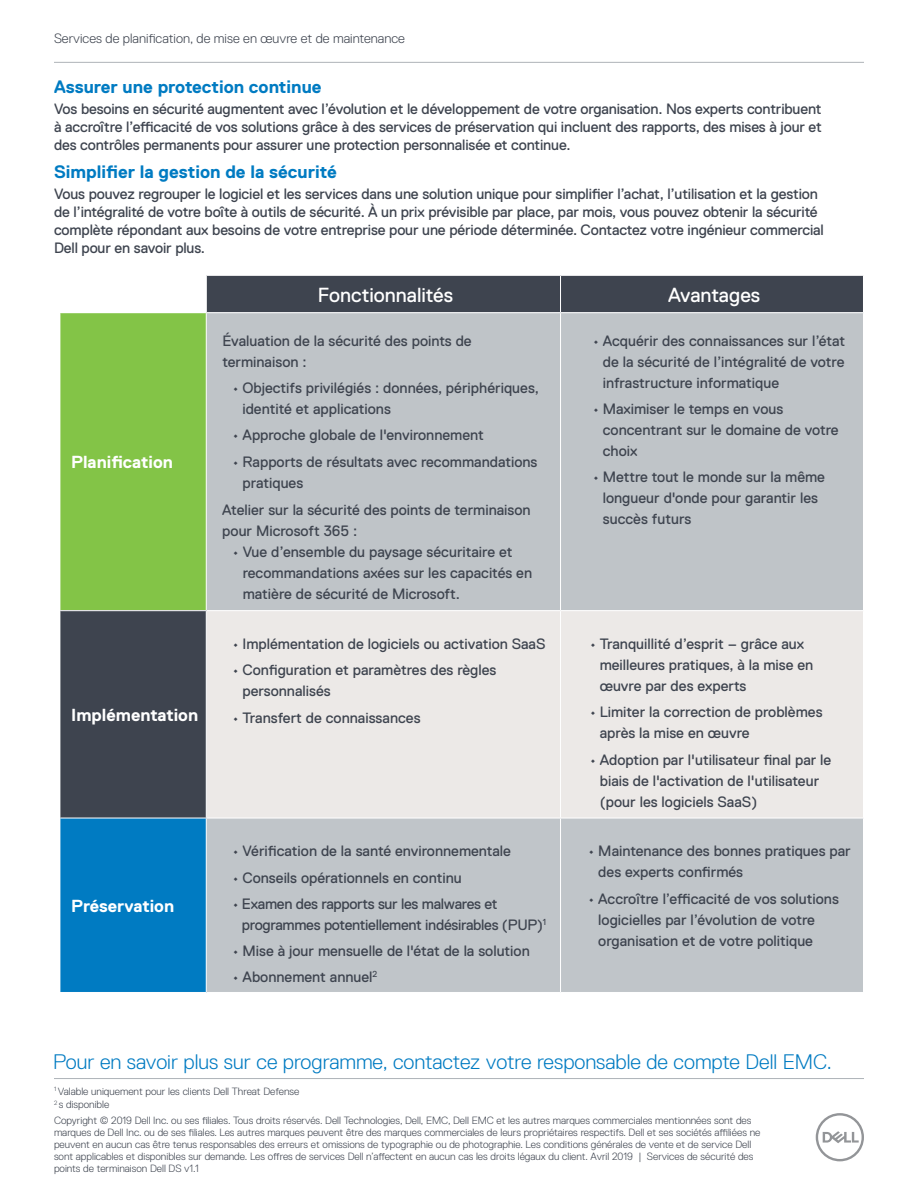
<style>
.page{position:relative;width:918px;height:1188px;background:#fff}
.page>*{position:absolute;margin:0;border:0;box-sizing:border-box;transform-origin:0 0}
.Body_Copy{font:300 21px "Dell Replica";color:#007bc2}
.Body_Copy-2{font:20.4px "Dell Replica";color:#fff}
.Body_Copy-3{font:700 18px "Dell Replica";color:#007bc2}
.Body_Copy-4{font:700 17.4px "Dell Replica";color:#fff}
.Body_Copy-5{font:15px/21px "Dell Replica";color:#3e444f}
.Body_Copy-6{font:15px/21px "Dell Replica";letter-spacing:-.02em;color:#3e444f}
.Body_Copy-7{font:300 13.5px "Dell Replica";color:#3e444f}
.t1{font:300 10.5px/12px "Dell Replica";color:#3e444f}
</style>
<div class="page">
<hr style="left:54px;top:1078px;width:810px;height:1px;background:#aeb3b8">
<hr style="left:54px;top:62px;width:810px;height:1px;background:#aeb3b8">
<div style="left:207px;top:276px;width:656px;height:36px;background:#3e444f"></div>
<div style="left:60px;top:313px;width:146px;height:298px;background:#83c447"></div>
<div style="left:207px;top:313px;width:656px;height:297px;background:#bfc4c8"></div>
<div style="left:60px;top:611px;width:146px;height:207px;background:#3e444f"></div>
<div style="left:207px;top:611px;width:656px;height:207px;background:#ece9e7"></div>
<div style="left:60px;top:818px;width:146px;height:174px;background:#007bc2"></div>
<div style="left:207px;top:819px;width:656px;height:173px;background:#c0c5c9"></div>
<hr style="left:560px;top:276px;width:1px;height:36px;background:#fff">
<hr style="left:560px;top:313px;width:1px;height:297px;background:#fff">
<hr style="left:59px;top:610px;width:147px;height:1px;background:#fff">
<hr style="left:560px;top:611px;width:1px;height:207px;background:#fff">
<hr style="left:59px;top:818px;width:147px;height:1px;background:#fff">
<hr style="left:560px;top:819px;width:1px;height:173px;background:#fff">
<svg style="left:816px;top:1113px;width:48px;height:48px"></svg>
<p class="Body_Copy-7" style="left:54px;top:31px;width:352px">Services de planification, de mise en œuvre et de maintenance</p>
<p class="Body_Copy-3" style="left:54px;top:76px;width:269px">Assurer une protection continue</p>
<p class="Body_Copy-5" style="left:54px;top:100px;width:769px;line-height:18px;text-align:justify">Vos besoins en sécurité augmentent avec l’évolution et le développement de votre organisation. Nos experts contribuent à accroître l’efficacité de vos solutions grâce à des services de préservation qui incluent des rapports, des mises à jour et des contrôles permanents pour assurer une protection personnalisée et continue.</p>
<p class="Body_Copy-3" style="left:54px;top:161px;width:284px">Simplifier la gestion de la sécurité</p>
<p class="Body_Copy-5" style="left:54px;top:185px;width:771px;line-height:18px">Vous pouvez regrouper le logiciel et les services dans une solution unique pour simplifier l’achat, l’utilisation et la gestion de l’intégralité de votre boîte à outils de sécurité. À un prix prévisible par place, par mois, vous pouvez obtenir la sécurité complète répondant aux besoins de votre entreprise pour une période déterminée. Contactez votre ingénieur commercial Dell pour en savoir plus.</p>
<p class="Body_Copy-4" style="left:71px;top:453px;width:103px">Planification</p>
<p class="Body_Copy-4" style="left:71px;top:705px;width:128px">Implémentation</p>
<p class="Body_Copy-4" style="left:71px;top:896px;width:104px">Préservation</p>
<p class="Body_Copy-2" style="left:318px;top:284px;width:137px">Fonctionnalités</p>
<p class="Body_Copy-2" style="left:668px;top:284px;width:94px">Avantages</p>
<p class="Body_Copy-5" style="left:222px;top:330px;width:251px">Évaluation de la sécurité des points de terminaison :</p>
<p class="Body_Copy-5" style="left:242px;top:378px;width:298px;text-indent:-10px">• Objectifs privilégiés : données, périphériques, identité et applications</p>
<p class="Body_Copy-5" style="left:233px;top:425px;width:253px">• Approche globale de l'environnement</p>
<p class="Body_Copy-5" style="left:243px;top:451px;width:296px;text-indent:-10px">• Rapports de résultats avec recommandations pratiques</p>
<p class="Body_Copy-5" style="left:222px;top:499px;width:310px">Atelier sur la sécurité des points de terminaison pour Microsoft 365 :</p>
<p class="Body_Copy-5" style="left:243px;top:541px;width:291px;text-indent:-10px">• Vue d’ensemble du paysage sécuritaire et recommandations axées sur les capacités en matière de sécurité de Microsoft.</p>
<p class="Body_Copy-5" style="left:233px;top:634px;width:314px">• Implémentation de logiciels ou activation SaaS</p>
<p class="Body_Copy-5" style="left:242px;top:660px;width:256px;text-indent:-10px">• Configuration et paramètres des règles personnalisés</p>
<p class="Body_Copy-5" style="left:233px;top:707px;width:189px">• Transfert de connaissances</p>
<p class="Body_Copy-5" style="left:233px;top:841px;width:280px">• Vérification de la santé environnementale</p>
<p class="Body_Copy-5" style="left:233px;top:867px;width:230px">• Conseils opérationnels en continu</p>
<p class="Body_Copy-6" style="left:242px;top:893px;width:306px;text-indent:-9px">• Examen des rapports sur les malwares et programmes potentiellement indésirables (PUP)<sup>1</sup></p>
<p class="Body_Copy-5" style="left:233px;top:941px;width:298px">• Mise à jour mensuelle de l'état de la solution</p>
<p class="Body_Copy-5" style="left:233px;top:967px;width:146px">• Abonnement annuel<sup>2</sup></p>
<p class="Body_Copy-5" style="left:603px;top:330px;width:244px;text-align:justify;text-indent:-10px">• Acquérir des connaissances sur l’état de la sécurité de l’intégralité de votre infrastructure informatique</p>
<p class="Body_Copy-5" style="left:603px;top:399px;width:237px;text-indent:-10px">• Maximiser le temps en vous concentrant sur le domaine de votre choix</p>
<p class="Body_Copy-5" style="left:603px;top:467px;width:224px;text-indent:-10px">• Mettre tout le monde sur la même longueur d'onde pour garantir les succès futurs</p>
<p class="Body_Copy-5" style="left:600px;top:634px;width:215px;text-indent:-10px">• Tranquillité d’esprit – grâce aux meilleures pratiques, à la mise en œuvre par des experts</p>
<p class="Body_Copy-5" style="left:600px;top:702px;width:224px;text-indent:-10px">• Limiter la correction de problèmes après la mise en œuvre</p>
<p class="Body_Copy-5" style="left:600px;top:749px;width:233px;text-indent:-10px">• Adoption par l'utilisateur final par le biais de l'activation de l'utilisateur (pour les logiciels SaaS)</p>
<p class="Body_Copy-5" style="left:598px;top:841px;width:254px;text-indent:-10px">• Maintenance des bonnes pratiques par des experts confirmés</p>
<p class="Body_Copy-5" style="left:598px;top:888px;width:242px;text-indent:-10px">• Accroître l’efficacité de vos solutions logicielles par l’évolution de votre organisation et de votre politique</p>
<p class="Body_Copy" style="left:53px;top:1050px;width:780px">Pour en savoir plus sur ce programme, contactez votre responsable de compte Dell EMC.</p>
<p class="t1" style="left:54px;top:1085px;width:247px"><sup>1</sup> Valable uniquement pour les clients Dell Threat Defense</p>
<p class="t1" style="left:54px;top:1098px;width:57px"><sup>2</sup> s disponible</p>
<p class="t1" style="left:54px;top:1115px;width:708px">Copyright © 2019 Dell Inc. ou ses filiales. Tous droits réservés. Dell Technologies, Dell, EMC, Dell EMC et les autres marques commerciales mentionnées sont des marques de Dell Inc. ou de ses filiales. Les autres marques peuvent être des marques commerciales de leurs propriétaires respectifs. Dell et ses sociétés affiliées ne peuvent en aucun cas être tenus responsables des erreurs et omissions de typographie ou de photographie. Les conditions générales de vente et de service Dell sont applicables et disponibles sur demande. Les offres de services Dell n’affectent en aucun cas les droits légaux du client. Avril 2019 | Services de sécurité des points de terminaison Dell DS v1.1</p>
</div>
